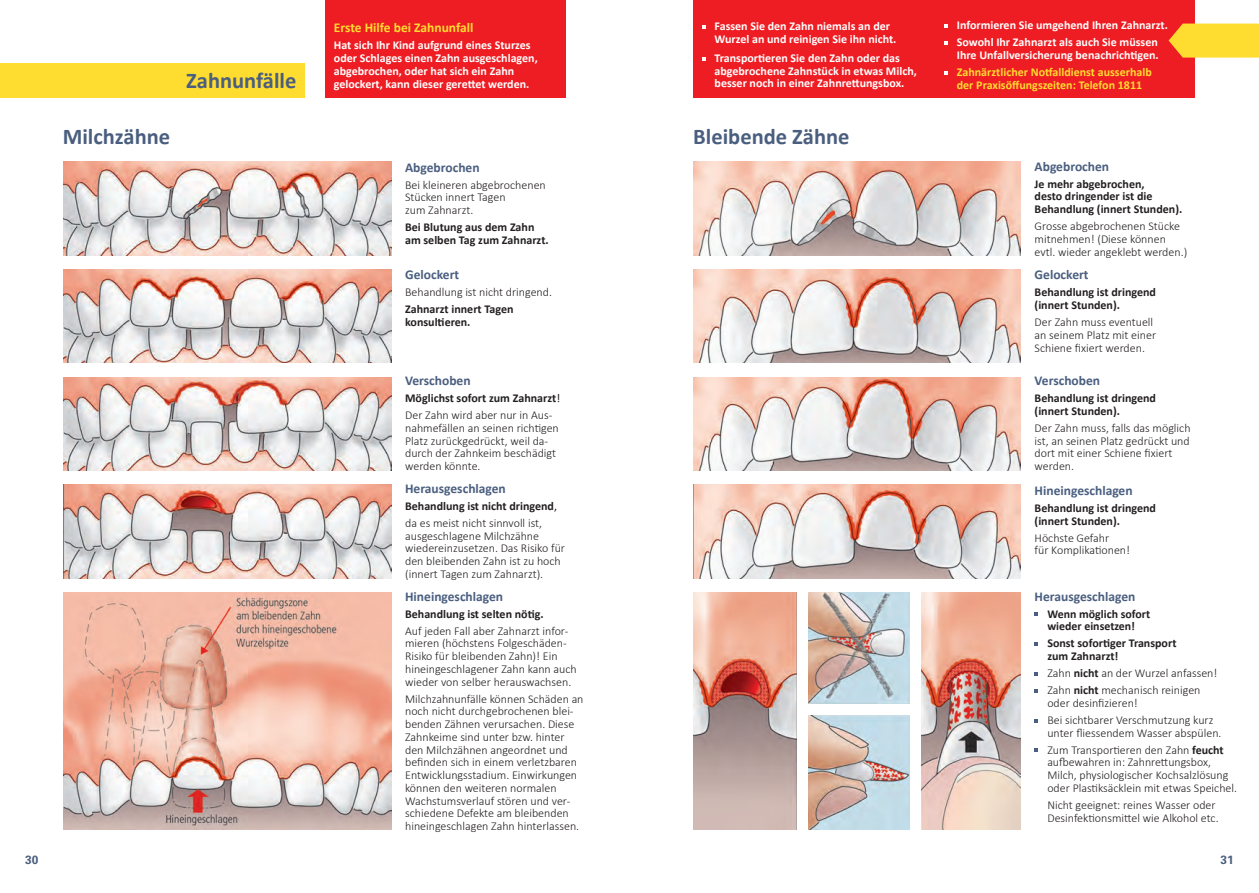
<style>
.page{position:relative;width:1259px;height:893px;background:#fff}
.page>*{position:absolute;margin:0;border:0;box-sizing:border-box;transform-origin:0 0}
.t1{font:700 22.5px "Calibri";color:#4a5e7f}
.t2{font:700 13.5px "Calibri";color:#4a5e7f}
.t3{font:700 13.5px "Calibri";color:#ffdd30}
.t4{font:300 12px/12.8px "Calibri";color:#231f20}
.t5{font:700 12px/12.8px "Calibri";color:#231f20}
.t6{font:700 12px/12.8px "Calibri";color:#fff}
.t7{font:700 12px/12.8px "Calibri";color:#ffdd30}
.t8{font:700 12px "Univers";color:#4a5e7f}
.s1{font-weight:400}
.s2{font-weight:300}
.s3{font-weight:700}
</style>
<div class="page">
<div style="left:0;top:64px;width:304px;height:34px;background:#ffdd30"></div>
<img style="left:64px;top:162px;width:327px;height:93px">
<img style="left:64px;top:269px;width:327px;height:94px">
<img style="left:64px;top:485px;width:327px;height:93px">
<img style="left:64px;top:593px;width:327px;height:236px">
<img style="left:693px;top:162px;width:327px;height:93px">
<img style="left:693px;top:269px;width:327px;height:94px">
<img style="left:693px;top:377px;width:327px;height:94px">
<img style="left:693px;top:485px;width:327px;height:93px">
<svg style="left:1034px;top:613px;width:4px;height:3px"></svg>
<svg style="left:1034px;top:642px;width:4px;height:4px"></svg>
<svg style="left:1034px;top:672px;width:4px;height:4px"></svg>
<svg style="left:1034px;top:689px;width:4px;height:4px"></svg>
<svg style="left:1034px;top:719px;width:4px;height:3px"></svg>
<svg style="left:1034px;top:749px;width:4px;height:3px"></svg>
<img style="left:693px;top:593px;width:327px;height:236px">
<div style="left:797px;top:588px;width:10px;height:257px;background:#fff"></div>
<div style="left:910px;top:588px;width:11px;height:257px;background:#fff"></div>
<div style="left:799px;top:704px;width:116px;height:11px;background:#fff"></div>
<div style="left:325px;top:0;width:241px;height:98px;background:#ee1d23"></div>
<div style="left:693px;top:0;width:502px;height:98px;background:#ee1d23"></div>
<svg style="left:702px;top:25px;width:3px;height:4px"></svg>
<svg style="left:1168px;top:24px;width:91px;height:34px;background:#fdcc30"></svg>
<svg style="left:944px;top:24px;width:3px;height:4px"></svg>
<svg style="left:944px;top:41px;width:3px;height:4px"></svg>
<img style="left:64px;top:377px;width:327px;height:94px">
<h1 class="t1" style="left:186px;top:66px;width:112px">Zahnunfälle</h1>
<p class="t3" style="left:334px;top:19px;width:141px">Erste Hilfe bei Zahnunfall</p>
<p class="t6" style="left:334px;top:39px;width:205px">Hat sich Ihr Kind aufgrund eines Sturzes oder Schlages einen Zahn ausgeschlagen, abgebrochen, oder hat sich ein Zahn gelockert, kann dieser gerettet werden.</p>
<p class="t6" style="left:714px;top:20px;width:183px">Fassen Sie den Zahn niemals an der<br>Wurzel an und reinigen Sie ihn nicht.</p>
<p class="t6" style="left:714px;top:52px;width:204px">Transportieren Sie den Zahn oder das abgebrochene Zahnstück in etwas Milch, besser noch in einer Zahnrettungsbox.</p>
<h1 class="t1" style="left:63px;top:123px;width:109px">Milchzähne</h1>
<h1 class="t1" style="left:693px;top:123px;width:158px">Bleibende Zähne</h1>
<p class="t2" style="left:405px;top:159px;width:76px">Abgebrochen</p>
<p class="t4" style="left:405px;top:178px;width:142px">Bei kleineren abgebrochenen<br>Stücken innert Tagen<br>zum Zahnarzt.</p>
<p class="t5" style="left:405px;top:221px;width:145px">Bei Blutung aus dem Zahn am selben Tag zum Zahnarzt.</p>
<p class="t2" style="left:405px;top:266px;width:55px">Gelockert</p>
<p class="t4" style="left:405px;top:286px;width:148px">Behandlung ist nicht dringend.</p>
<p class="t5" style="left:405px;top:303px;width:110px">Zahnarzt innert Tagen konsultieren.</p>
<p class="t2" style="left:405px;top:372px;width:67px">Verschoben</p>
<p class="t5" style="left:405px;top:390px;width:157px;line-height:17px">Möglichst sofort zum Zahnarzt<span class="s1">!<br></span><span class="s2">Der Zahn wird aber nur in Aus-</span></p>
<p class="t4" style="left:405px;top:421px;width:155px">nahmefällen an seinen richtigen<br>Platz zurückgedrückt, weil da&shy;durch der Zahnkeim beschädigt werden könnte.</p>
<p class="t2" style="left:405px;top:480px;width:102px">Herausgeschlagen</p>
<p class="t5" style="left:405px;top:497px;width:153px;line-height:17px">Behandlung ist nicht dringend<span class="s1">, </span><span class="s2">da es meist nicht sinnvoll ist,</span></p>
<p class="t4" style="left:405px;top:529px;width:161px">ausgeschlagene Milchzähne wiedereinzusetzen. Das Risiko für den bleibenden Zahn ist zu hoch (innert Tagen zum Zahnarzt).</p>
<p class="t2" style="left:405px;top:587px;width:100px">Hineingeschlagen</p>
<p class="t5" style="left:405px;top:607px;width:140px">Behandlung ist selten nötig.</p>
<p class="t4" style="left:405px;top:624px;width:173px">Auf jeden Fall aber Zahnarzt infor&shy;mieren (höchstens Folgeschäden-Risiko für bleibenden Zahn)! Ein hineingeschlagener Zahn kann auch wieder von selber herauswachsen.</p>
<p class="t4" style="left:405px;top:692px;width:180px">Milchzahnunfälle können Schäden an noch nicht durchgebrochenen blei&shy;benden Zähnen verursachen. Diese Zahnkeime sind unter bzw. hinter den Milchzähnen angeordnet und befinden sich in einem verletzbaren Entwicklungsstadium. Einwirkungen können den weiteren normalen Wachstumsverlauf stören und ver&shy;schiedene Defekte am bleibenden hineingeschlagen Zahn hinterlassen.</p>
<p class="t6" style="left:957px;top:17px;width:213px;line-height:17px">Informieren Sie umgehend Ihren Zahnarzt.<br>Sowohl Ihr Zahnarzt als auch Sie müssen</p>
<p class="t6" style="left:957px;top:49px;width:203px">Ihre Unfallversicherung benachrichtigen.</p>
<p class="t7" style="left:957px;top:66px;width:196px">Zahnärztlicher Notfalldienst ausserhalb der Praxisöffungszeiten: Telefon 1811</p>
<p class="t2" style="left:1034px;top:158px;width:76px">Abgebrochen</p>
<p class="t5" style="left:1034px;top:177px;width:149px">Je mehr abgebrochen,<br>desto dringender ist die<br>Behandlung (innert Stunden).</p>
<p class="t4" style="left:1034px;top:219px;width:154px">Grosse abgebrochenen Stücke mitnehmen! (Diese können evtl. wieder angeklebt werden.)</p>
<p class="t2" style="left:1034px;top:266px;width:55px">Gelockert</p>
<p class="t5" style="left:1034px;top:286px;width:123px">Behandlung ist dringend (innert Stunden).</p>
<p class="t4" style="left:1034px;top:315px;width:123px">Der Zahn muss eventuell an seinem Platz mit einer<br>Schiene fixiert werden.</p>
<p class="t2" style="left:1034px;top:372px;width:67px">Verschoben</p>
<p class="t5" style="left:1034px;top:392px;width:123px">Behandlung ist dringend (innert Stunden).</p>
<p class="t4" style="left:1034px;top:421px;width:157px">Der Zahn muss, falls das möglich ist, an seinen Platz gedrückt und dort mit einer Schiene fixiert werden.</p>
<p class="t2" style="left:1034px;top:482px;width:100px">Hineingeschlagen</p>
<p class="t5" style="left:1034px;top:502px;width:123px">Behandlung ist dringend (innert Stunden).</p>
<p class="t4" style="left:1034px;top:531px;width:97px">Höchste Gefahr<br>für Komplikationen!</p>
<p class="t2" style="left:1034px;top:587px;width:102px">Herausgeschlagen</p>
<p class="t5" style="left:1047px;top:607px;width:104px">Wenn möglich sofort wieder einsetzen!</p>
<p class="t5" style="left:1047px;top:637px;width:131px">Sonst sofortiger Transport zum Zahnarzt!</p>
<p class="t4" style="left:1047px;top:664px;width:172px;line-height:17px">Zahn <span class="s3">nicht</span> an der Wurzel anfassen!<br>Zahn <span class="s3">nicht</span> mechanisch reinigen</p>
<p class="t4" style="left:1047px;top:694px;width:167px;line-height:17px">oder desinfizieren!<br>Bei sichtbarer Verschmutzung kurz</p>
<p class="t4" style="left:1047px;top:723px;width:178px;line-height:17px">unter fliessendem Wasser abspülen.<br>Zum Transportieren den Zahn <span class="s3">feucht</span></p>
<p class="t4" style="left:1047px;top:755px;width:191px">aufbewahren in: Zahnrettungsbox,<br>Milch, physiologischer Kochsalzlösung oder Plastiksäcklein mit etwas Speichel.</p>
<p class="t4" style="left:1047px;top:798px;width:173px">Nicht geeignet: reines Wasser oder<br>Desinfektionsmittel wie Alkohol etc.</p>
<p class="t8" style="left:25px;top:852px;width:15px">30</p>
<p class="t8" style="left:1220px;top:852px;width:15px">31</p>
</div>
